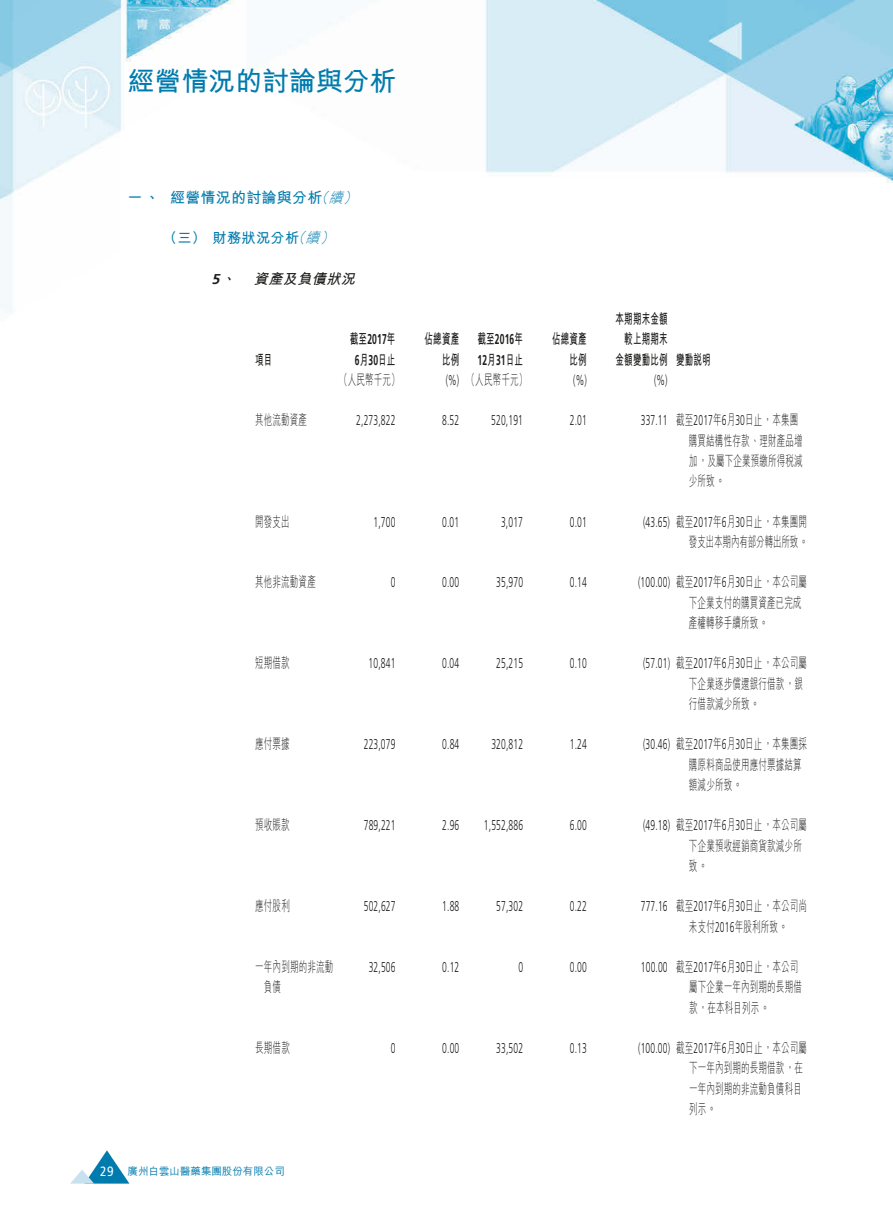
<style>
.page{position:relative;width:893px;height:1212px;background:#fff}
.page>*{position:absolute;margin:0;border:0;box-sizing:border-box;transform-origin:0 0}
.t1{font:700 27px "M Hei HK";letter-spacing:-.005em;color:#007bad}
.t2{font:700 15px "M Hei HK";letter-spacing:.015em;color:#007bad}
.t3{font:300 14.25px "Frutiger LT Std";letter-spacing:.015em;color:#1c1c1b;scale:.6 1}
.t4{font:300 14.25px/20.2px "M Hei HK";letter-spacing:.015em;color:#1c1c1b;scale:.6 1}
.t5{font:700 14.25px/20.2px "M Hei HK";letter-spacing:.015em;color:#1c1c1b;text-align:right;scale:.6 1}
.t6{font:700 14.25px/20.2px "Frutiger LT Std";letter-spacing:.015em;color:#1c1c1b;scale:.6 1}
.t7{font:300 14.25px "M Hei HK";letter-spacing:-.015em;color:#1c1c1b;scale:.6 1}
.t8{font:700 14.25px "M Hei HK";letter-spacing:.015em;color:#007bad}
.t9{font:italic 700 14.25px "M Hei HK";color:#1c1c1b}
.t10{font:italic 300 14.25px "M Hei HK";color:#007bad}
.t11{font:italic 700 14.25px "Frutiger LT Std";color:#1c1c1b}
.t12{font:condensed 13.5px "Frutiger LT Std";color:#fff}
.t13{font:500 10.5px "M Hei HK";color:#007bad}
.s1{font-weight:300;font-style:italic;font-size:14.25px}
.s2{font-weight:300;font-style:italic}
.s3{font-family:"M Hei HK"}
.s4{font-family:"Frutiger LT Std"}
</style>
<div class="page">
<img style="left:0;top:0;width:893px;height:1184px">
<svg style="left:70px;top:1150px;width:59px;height:33px"></svg>
<h1 class="t1" style="left:128px;top:61px;width:271px">經營情況的討論與分析</h1>
<p class="t2" style="left:128px;top:186px;width:34px">一、</p>
<p class="t2" style="left:170px;top:186px;width:179px">經營情況的討論與分析<span class="s1">續</span></p>
<p class="t10" style="left:314px;top:187px;width:20px">（</p>
<p class="t10" style="left:343px;top:187px;width:20px">(</p>
<p class="t8" style="left:163px;top:227px;width:163px">（三）財務狀況分析<span class="s2">續</span></p>
<p class="t10" style="left:291px;top:228px;width:20px">（</p>
<p class="t9" style="left:254px;top:268px;width:107px">資產及負債狀況</p>
<p class="t10" style="left:320px;top:228px;width:20px">(</p>
<p class="t11" style="left:211px;top:270px;width:30px">5<span class="s3">、</span></p>
<p class="t5" style="left:255px;top:348px;width:30px">項目</p>
<p class="t6" style="left:350px;top:329px;width:77px"><span class="s3">截至</span>2017<span class="s3">年</span></p>
<p class="t5" style="left:355px;top:348px;width:69px">月<span class="s4">6 30</span>日止</p>
<p class="t4" style="left:339px;top:369px;width:103px">（人民幣千元）</p>
<p class="t5" style="left:425px;top:328px;width:59px">佔總資產比例</p>
<p class="t6" style="left:477px;top:329px;width:77px"><span class="s3">截至</span>2016<span class="s3">年<br></span>12<span class="s3">月</span>31<span class="s3">日止</span></p>
<p class="t5" style="left:552px;top:328px;width:59px">佔總資產比例</p>
<p class="t4" style="left:446px;top:369px;width:138px"><span class="s4">(%)</span> （人民幣千元(</p>
<p class="t3" style="left:573px;top:372px;width:24px">%) (</p>
<p class="t5" style="left:616px;top:308px;width:88px">本期期末金額較上期期末</p>
<p class="t5" style="left:616px;top:348px;width:88px">金額變動比例</p>
<p class="t3" style="left:654px;top:372px;width:24px">%) (</p>
<p class="t5" style="left:676px;top:348px;width:59px">變動說明</p>
<p class="t4" style="left:255px;top:409px;width:88px">其他流動資產</p>
<p class="t3" style="left:356px;top:412px;width:67px">2,273,822</p>
<p class="t3" style="left:442px;top:412px;width:30px">8.52</p>
<p class="t3" style="left:491px;top:412px;width:54px">520,191</p>
<p class="t3" style="left:570px;top:412px;width:30px">2.01</p>
<p class="t3" style="left:641px;top:412px;width:46px">337.11</p>
<p class="t4" style="left:676px;top:409px;width:205px">截至<span class="s4">2017</span>年月<span class="s4">6 30</span>日止，本集團</p>
<p class="t4" style="left:255px;top:511px;width:59px">開發支出</p>
<p class="t3" style="left:373px;top:514px;width:38px">1,700</p>
<p class="t3" style="left:442px;top:514px;width:30px">0.01</p>
<p class="t3" style="left:501px;top:514px;width:38px">3,017</p>
<p class="t3" style="left:570px;top:514px;width:30px">0.01</p>
<p class="t4" style="left:689px;top:430px;width:191px;text-align:justify">購買結構性存款、理財產品增加，及屬下企業預繳所得稅減少所致。</p>
<p class="t3" style="left:643px;top:514px;width:275px">(43.65) <span class="s3">截至</span>2017<span class="s3">年月</span>6 30<span class="s3">日止，本集團開</span></p>
<p class="t4" style="left:255px;top:571px;width:103px">其他非流動資產</p>
<p class="t3" style="left:391px;top:574px;width:9px">0</p>
<p class="t3" style="left:442px;top:574px;width:30px">0.00</p>
<p class="t3" style="left:496px;top:574px;width:46px">35,970</p>
<p class="t3" style="left:570px;top:574px;width:30px">0.14</p>
<p class="t7" style="left:689px;top:532px;width:200px">發支出本期內有部分轉出所致。</p>
<p class="t3" style="left:638px;top:574px;width:283px">(100.00) <span class="s3">截至</span>2017<span class="s3">年月</span>6 30<span class="s3">日止，本公司屬</span></p>
<p class="t4" style="left:255px;top:652px;width:59px">短期借款</p>
<p class="t3" style="left:369px;top:655px;width:46px">10,841</p>
<p class="t3" style="left:442px;top:655px;width:30px">0.04</p>
<p class="t3" style="left:496px;top:655px;width:46px">25,215</p>
<p class="t3" style="left:570px;top:655px;width:30px">0.10</p>
<p class="t4" style="left:689px;top:592px;width:190px">下企業支付的購買資產已完成產權轉移手續所致。</p>
<p class="t3" style="left:643px;top:655px;width:275px">(57.01) <span class="s3">截至</span>2017<span class="s3">年月</span>6 30<span class="s3">日止，本公司屬</span></p>
<p class="t4" style="left:255px;top:733px;width:59px">應付票據</p>
<p class="t3" style="left:364px;top:736px;width:54px">223,079</p>
<p class="t3" style="left:442px;top:736px;width:30px">0.84</p>
<p class="t3" style="left:491px;top:736px;width:54px">320,812</p>
<p class="t3" style="left:570px;top:736px;width:30px">1.24</p>
<p class="t4" style="left:689px;top:673px;width:191px">下企業逐步償還銀行借款，銀行借款減少所致。</p>
<p class="t3" style="left:643px;top:736px;width:275px">(30.46) <span class="s3">截至</span>2017<span class="s3">年月</span>6 30<span class="s3">日止，本集團採</span></p>
<p class="t4" style="left:255px;top:814px;width:59px">預收賬款</p>
<p class="t3" style="left:364px;top:817px;width:54px">789,221</p>
<p class="t3" style="left:442px;top:817px;width:30px">2.96</p>
<p class="t3" style="left:484px;top:817px;width:67px">1,552,886</p>
<p class="t3" style="left:570px;top:817px;width:30px">6.00</p>
<p class="t4" style="left:689px;top:754px;width:190px">購原料商品使用應付票據結算額減少所致。</p>
<p class="t3" style="left:643px;top:817px;width:275px">(49.18) <span class="s3">截至</span>2017<span class="s3">年月</span>6 30<span class="s3">日止，本公司屬</span></p>
<p class="t4" style="left:255px;top:895px;width:59px">應付股利</p>
<p class="t3" style="left:364px;top:898px;width:54px">502,627</p>
<p class="t3" style="left:442px;top:898px;width:30px">1.88</p>
<p class="t3" style="left:496px;top:898px;width:46px">57,302</p>
<p class="t3" style="left:570px;top:898px;width:30px">0.22</p>
<p class="t3" style="left:641px;top:898px;width:46px">777.16</p>
<p class="t4" style="left:689px;top:835px;width:190px">下企業預收經銷商貨款減少所致。</p>
<p class="t4" style="left:676px;top:895px;width:220px">截至<span class="s4">2017</span>年月<span class="s4">6 30</span>日止，本公司尚</p>
<p class="t4" style="left:689px;top:916px;width:166px">未支付<span class="s4">2016</span>年股利所致。</p>
<p class="t4" style="left:264px;top:956px;width:117px;text-indent:-9px">一年內到期的非流動負債</p>
<p class="t4" style="left:676px;top:956px;width:205px">截至<span class="s4">2017</span>年月<span class="s4">6 30</span>日止，本公司</p>
<p class="t3" style="left:369px;top:959px;width:46px">32,506</p>
<p class="t3" style="left:442px;top:959px;width:30px">0.12</p>
<p class="t3" style="left:518px;top:959px;width:9px">0</p>
<p class="t3" style="left:570px;top:959px;width:30px">0.00</p>
<p class="t3" style="left:641px;top:959px;width:46px">100.00</p>
<p class="t4" style="left:689px;top:976px;width:190px">屬下企業一年內到期的長期借款，在本科目列示。</p>
<p class="t3" style="left:638px;top:1040px;width:283px">(100.00) <span class="s3">截至</span>2017<span class="s3">年月</span>6 30<span class="s3">日止，本公司屬</span></p>
<p class="t4" style="left:255px;top:1037px;width:59px">長期借款</p>
<p class="t3" style="left:391px;top:1040px;width:9px">0</p>
<p class="t3" style="left:442px;top:1040px;width:30px">0.00</p>
<p class="t3" style="left:496px;top:1040px;width:46px">33,502</p>
<p class="t3" style="left:570px;top:1040px;width:30px">0.13</p>
<p class="t4" style="left:689px;top:1057px;width:191px;text-align:justify">下一年內到期的長期借款，在一年內到期的非流動負債科目列示。</p>
<p class="t12" style="left:100px;top:1163px;width:15px">29</p>
<p class="t13" style="left:128px;top:1164px;width:159px">廣州白雲山醫藥集團股份有限公司</p>
</div>
